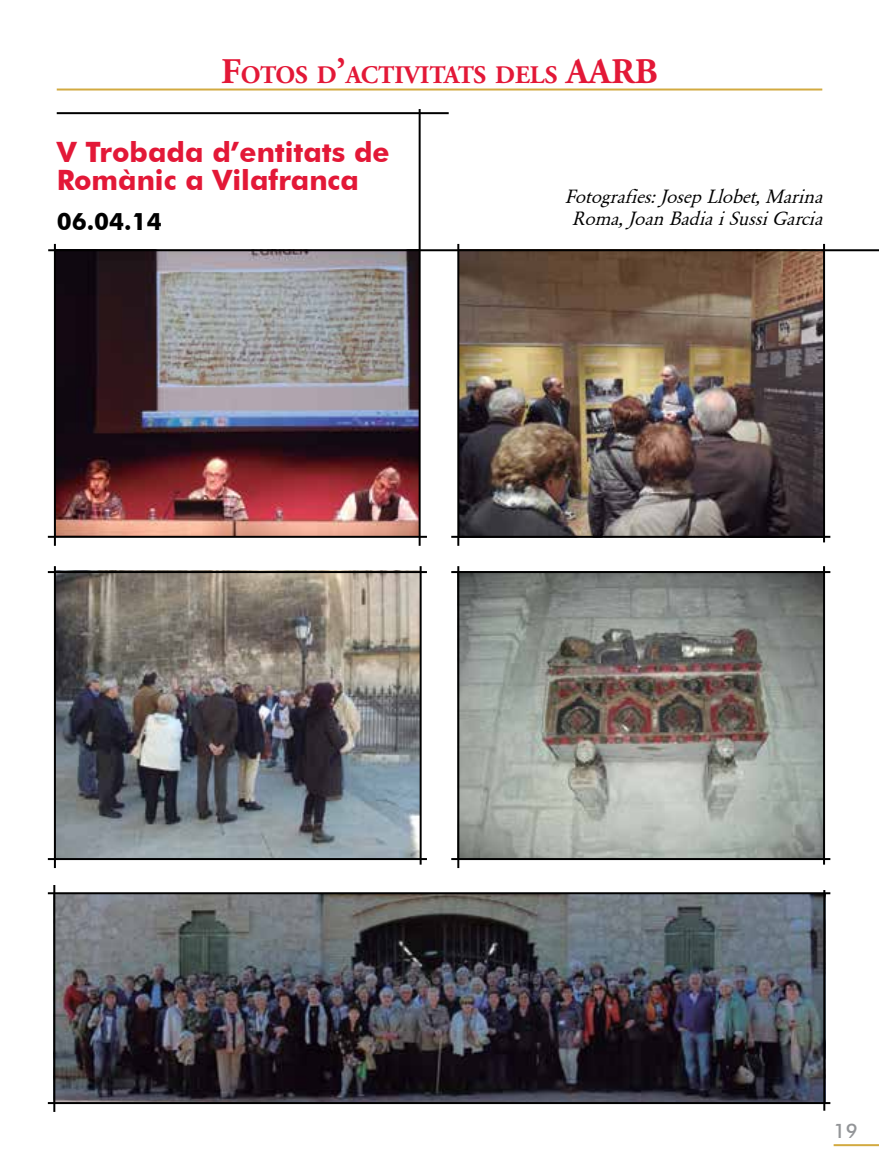
<style>
.page{position:relative;width:879px;height:1163px;background:#fff}
.page>*{position:absolute;margin:0;border:0;box-sizing:border-box;transform-origin:0 0}
.t1{font:700 36px "Adobe Garamond Pro";color:#e31837}
.t2{font:700 28px/28px "Futura BT";color:#e31837}
.t3{font:700 25.2px "Adobe Garamond Pro";color:#e31837}
.t4{font:700 24px "Futura BT";color:#000}
.t5{font:italic 20px/22px "Garamond";letter-spacing:-.005em;color:#000;text-align:center}
.t6{font:500 20px "Futura BT";color:#939598}
.s1{font-size:36px}
</style>
<div class="page">
<hr style="left:833px;top:1143px;width:46px;height:2px;background:#d2aa41">
<img style="left:459px;top:251px;width:364px;height:284px">
<img style="left:56px;top:251px;width:363px;height:284px">
<hr style="left:419px;top:109px;width:2px;height:436px;background:#000">
<hr style="left:57px;top:88px;width:765px;height:2px;background:#d2aa41">
<hr style="left:57px;top:112px;width:392px;height:2px;background:#000">
<hr style="left:48px;top:249px;width:831px;height:2px;background:#000">
<img style="left:55px;top:894px;width:768px;height:207px">
<img style="left:459px;top:573px;width:364px;height:284px">
<img style="left:56px;top:573px;width:364px;height:284px">
<hr style="left:54px;top:566px;width:2px;height:301px;background:#000">
<hr style="left:420px;top:566px;width:2px;height:298px;background:#000">
<hr style="left:48px;top:857px;width:379px;height:2px;background:#000">
<hr style="left:48px;top:571px;width:379px;height:2px;background:#000">
<hr style="left:457px;top:566px;width:2px;height:301px;background:#000">
<hr style="left:823px;top:566px;width:2px;height:298px;background:#000">
<hr style="left:451px;top:857px;width:379px;height:2px;background:#000">
<hr style="left:451px;top:571px;width:379px;height:2px;background:#000">
<hr style="left:53px;top:884px;width:2px;height:227px;background:#000">
<hr style="left:823px;top:889px;width:2px;height:221px;background:#000">
<hr style="left:48px;top:1101px;width:782px;height:2px;background:#000">
<hr style="left:48px;top:892px;width:782px;height:2px;background:#000">
<hr style="left:54px;top:244px;width:2px;height:301px;background:#000">
<hr style="left:48px;top:535px;width:379px;height:2px;background:#000">
<hr style="left:457px;top:244px;width:2px;height:301px;background:#000">
<hr style="left:823px;top:244px;width:2px;height:298px;background:#000">
<hr style="left:451px;top:535px;width:379px;height:2px;background:#000">
<p class="t3" style="left:221px;top:60px;width:370px"><span class="s1">F</span>OTOS D<span class="s1">’</span>ACTIVITATS DELS <span class="s1">AAR</span></p>
<h1 class="t1" style="left:635px;top:50px;width:24px">B</h1>
<h2 class="t2" style="left:57px;top:138px;width:334px">V Trobada d’entitats de<br>Romànic a Vilafranca</h2>
<p class="t4" style="left:57px;top:207px;width:106px">06.04.14</p>
<p class="t5" style="left:565px;top:185px;width:259px">Fotografies: Josep Llobet, Marina<br>Roma, Joan Badia i Sussi Garcia</p>
<p class="t6" style="left:833px;top:1118px;width:26px">19</p>
</div>
